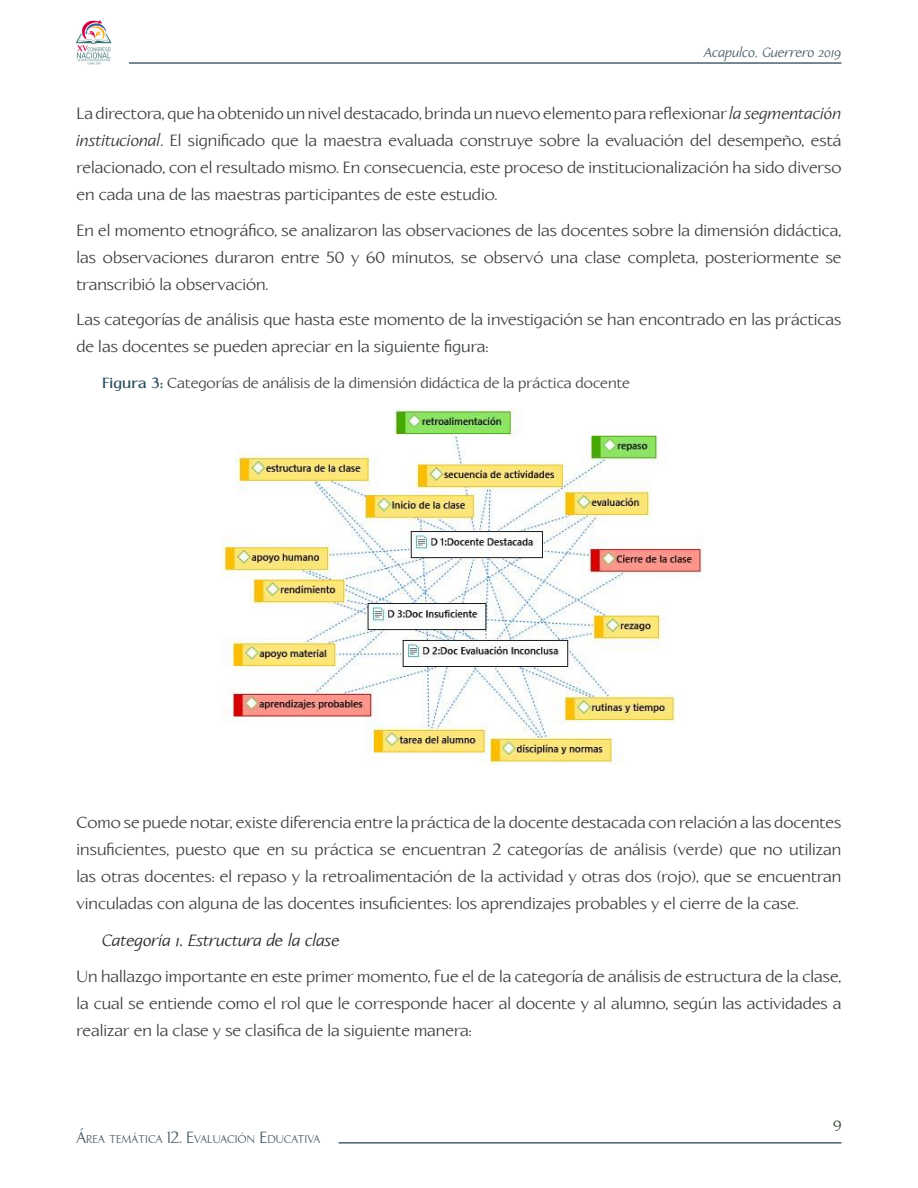
<style>
.page{position:relative;width:918px;height:1188px;background:#fff}
.page>*{position:absolute;margin:0;border:0;box-sizing:border-box;transform-origin:0 0}
.t1{font:18px "Times New Roman";color:#231f20}
.parrafo_general{font:16.5px/27px "Linotype Aperto";color:#383c3d;text-align:justify}
.subtitulos{font:italic 16.5px "Linotype Aperto";color:#272a2b}
.PIES_DE_IMAGEN{font:15px "Linotype Aperto";color:#383c3d}
.t2{font:15px "Linotype Aperto";color:#314a2c}
.t3{font:italic 13.5px "Linotype Aperto";color:#4d5f69}
.t4{font:11.55px "Linotype Aperto";color:#4d5f69}
.s1{font-style:italic}
.s2{font-weight:700;color:#294c5b}
.s3{font-size:16.5px}
</style>
<div class="page">
<hr style="left:129px;top:62px;width:712px;height:2px;background:#4d626c">
<img style="left:77px;top:20px;width:34px;height:45px">
<hr style="left:339px;top:1142px;width:502px;height:2px;background:#4d626c">
<img style="left:222px;top:408px;width:481px;height:357px">
<p class="t3" style="left:704px;top:44px;width:139px">Acapulco, Guerrero 2019</p>
<p class="parrafo_general" style="left:77px;top:101px;width:766px">La directora, que ha obtenido un nivel destacado, brinda un nuevo elemento para reflexionar <span class="s1">la segmentación institucional</span>. El significado que la maestra evaluada construye sobre la evaluación del desempeño, está relacionado, con el resultado mismo. En consecuencia, este proceso de institucionalización ha sido diverso en cada una de las maestras participantes de este estudio.</p>
<p class="parrafo_general" style="left:77px;top:217px;width:767px">En el momento etnográfico, se analizaron las observaciones de las docentes sobre la dimensión didáctica, las observaciones duraron entre 50 y 60 minutos, se observó una clase completa, posteriormente se transcribió la observación.</p>
<p class="parrafo_general" style="left:77px;top:307px;width:766px">Las categorías de análisis que hasta este momento de la investigación se han encontrado en las prácticas de las docentes se pueden apreciar en la siguiente figura:</p>
<p class="PIES_DE_IMAGEN" style="left:102px;top:374px;width:529px"><span class="s2">Figura 3:</span> Categorías de análisis de la dimensión didáctica de la práctica docente</p>
<p class="t1" style="left:187px;top:314px;width:553px">Figura 2. Mayor problema al que se ha enfrentado en el servicio profesional.</p>
<p class="parrafo_general" style="left:77px;top:810px;width:766px">Como se puede notar, existe diferencia entre la práctica de la docente destacada con relación a las docentes insuficientes, puesto que en su práctica se encuentran 2 categorías de análisis (verde) que no utilizan las otras docentes: el repaso y la retroalimentación de la actividad y otras dos (rojo), que se encuentran vinculadas con alguna de las docentes insuficientes: los aprendizajes probables y el cierre de la case.</p>
<p class="subtitulos" style="left:102px;top:931px;width:239px">Categoría 1. Estructura de la clase</p>
<p class="parrafo_general" style="left:77px;top:963px;width:766px">Un hallazgo importante en este primer momento, fue el de la categoría de análisis de estructura de la clase, la cual se entiende como el rol que le corresponde hacer al docente y al alumno, según las actividades a realizar en la clase y se clasifica de la siguiente manera:</p>
<p class="t4" style="left:77px;top:1132px;width:245px"><span class="s3">Á</span>REA TEMÁTICA <span class="s3">12. E</span>VALUACIÓN <span class="s3">E</span>DUCATIVA</p>
<p class="t2" style="left:833px;top:1117px;width:10px">9</p>
</div>
